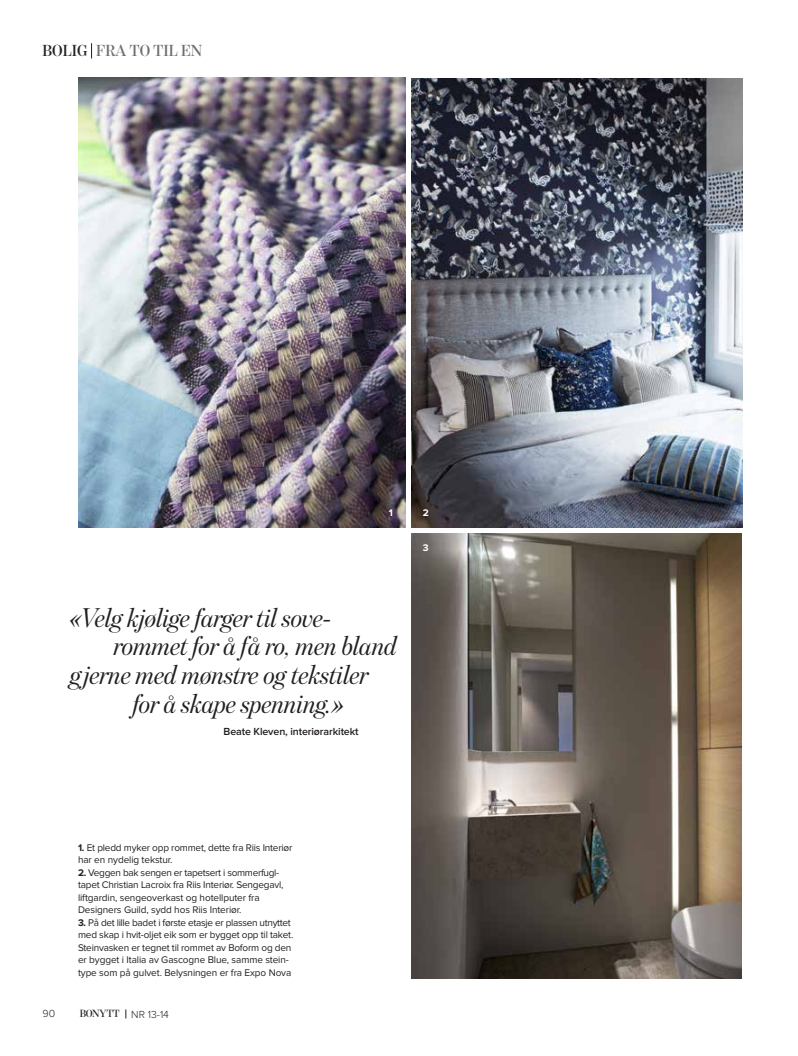
<style>
.page{position:relative;width:798px;height:1056px;background:#fff}
.page>*{position:absolute;margin:0;border:0;box-sizing:border-box;transform-origin:0 0}
.t1{font:italic 27.5px "Benton Mod Disp";letter-spacing:-.01em;color:#231f20}
.t2{font:600 16.25px "Benton Mod Disp";color:#6c6d70}
.t3{font:600 10.62px "Proxima Nova";letter-spacing:-.01em;color:#231f20}
.t4{font:300 10.62px "Proxima Nova";color:#231f20}
.t5{font:10px/12.5px "Proxima Nova";letter-spacing:-.02em;color:#231f20}
.t6{font:700 10px "Proxima Nova";color:#fff}
.s1{color:#231f20}
.s2{font-weight:700}
.s3{font-family:"Benton Mod Disp";font-weight:600}
</style>
<div class="page">
<svg style="left:91px;top:43px;width:1px;height:15px"></svg>
<img style="left:411px;top:78px;width:331px;height:450px">
<img style="left:411px;top:533px;width:330px;height:445px">
<img style="left:78px;top:77px;width:327px;height:451px">
<h2 class="t2" style="left:43px;top:42px;width:161px"><span class="s1">BOLIG</span> FRA TO TIL EN</h2>
<p class="t6" style="left:389px;top:507px;width:6px">1</p>
<p class="t6" style="left:423px;top:507px;width:7px">2</p>
<p class="t6" style="left:423px;top:542px;width:7px">3</p>
<h1 class="t1" style="left:71px;top:602px;width:262px">«Velg kjølige farger til sove-</h1>
<h1 class="t1" style="left:114px;top:630px;width:285px">rommet for å få ro, men bland</h1>
<h1 class="t1" style="left:71px;top:659px;width:300px">gjerne med mønstre og tekstiler</h1>
<h1 class="t1" style="left:133px;top:688px;width:212px">for å skape spenning.»</h1>
<p class="t3" style="left:223px;top:726px;width:136px">Beate Kleven, interiørarkitekt</p>
<p class="t5" style="left:78px;top:842px;width:216px"><span class="s2">1.</span> Et pledd myker opp rommet, dette fra Riis Interiør har en nydelig tekstur.</p>
<p class="t5" style="left:78px;top:867px;width:207px"><span class="s2">2.</span> Veggen bak sengen er tapetsert i sommerfugl&shy;tapet Christian Lacroix fra Riis Interiør. Sengegavl, liftgardin, sengeoverkast og hotellputer fra Designers Guild, sydd hos Riis Interiør.</p>
<p class="t5" style="left:78px;top:917px;width:217px"><span class="s2">3.</span> På det lille badet i første etasje er plassen utnyttet med skap i hvit-oljet eik som er bygget opp til taket.<br>Steinvasken er tegnet til rommet av Boform og den er bygget i Italia av Gascogne Blue, samme stein&shy;type som på gulvet. Belysningen er fra Expo Nova</p>
<p class="t4" style="left:43px;top:1008px;width:14px">90</p>
<p class="t4" style="left:80px;top:1008px;width:91px"><span class="s3">BONYTT</span> NR 13-14</p>
</div>
